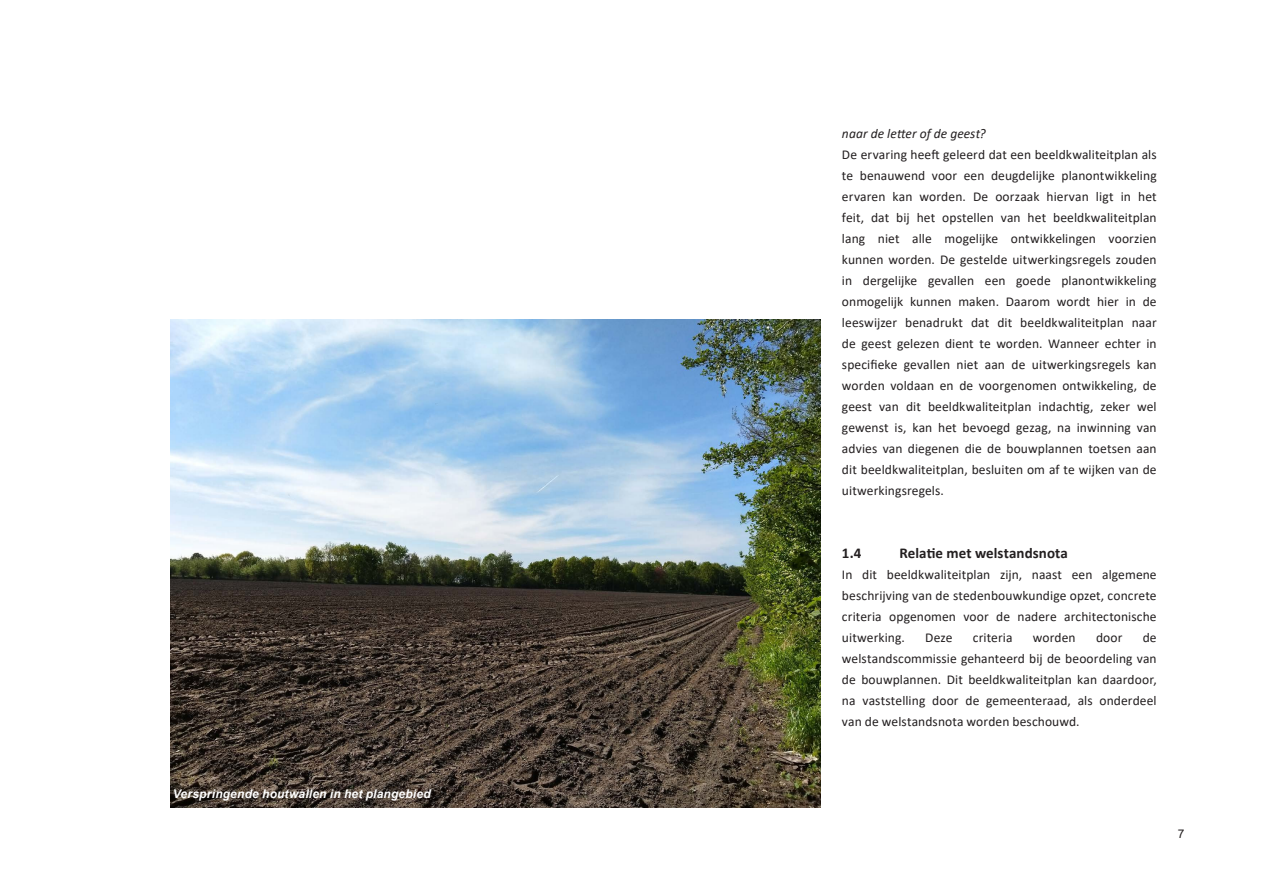
<style>
.page{position:relative;width:1263px;height:893px;background:#fff}
.page>*{position:absolute;margin:0;border:0;box-sizing:border-box;transform-origin:0 0}
.t1{font:700 15px "Calibri";letter-spacing:.005em;color:#231f20}
.t2{font:13.5px/21px "Calibri";letter-spacing:.01em;color:#231f20;text-align:justify}
.t3{font:italic 13.5px "Calibri";letter-spacing:.005em;color:#231f20}
.Standaard_tekst{font:italic 700 12px "Arial";letter-spacing:.015em;color:#fff}
.t4{font:12px "Arial";color:#231f20}
</style>
<div class="page">
<img style="left:170px;top:320px;width:651px;height:488px">
<p class="Standaard_tekst" style="left:173px;top:785px;width:259px">Verspringende houtwallen in het plangebied</p>
<p class="t3" style="left:842px;top:124px;width:145px">naar de letter of de geest?</p>
<p class="t2" style="left:842px;top:143px;width:316px">De ervaring heeft geleerd dat een beeldkwaliteitplan als te benauwend voor een deugdelijke planontwikkeling ervaren kan worden. De oorzaak hiervan ligt in het feit, dat bij het opstellen van het beeldkwaliteitplan lang niet alle mogelijke ontwikkelingen voorzien kunnen worden. De gestelde uitwerkingsregels zouden in dergelijke gevallen een goede planontwikkeling onmogelijk kunnen maken. Daarom wordt hier in de leeswijzer benadrukt dat dit beeldkwaliteitplan naar de geest gelezen dient te worden. Wanneer echter in specifieke gevallen niet aan de uitwerkingsregels kan worden voldaan en de voorgenomen ontwikkeling, de geest van dit beeldkwaliteitplan indachtig, zeker wel gewenst is, kan het bevoegd gezag, na inwinning van advies van diegenen die de bouwplannen toetsen aan dit beeldkwaliteitplan, besluiten om af te wijken van de uitwerkingsregels.</p>
<p class="t1" style="left:842px;top:542px;width:21px">1.4</p>
<p class="t1" style="left:899px;top:542px;width:170px">Relatie met welstandsnota</p>
<p class="t2" style="left:842px;top:563px;width:316px">In dit beeldkwaliteitplan zijn, naast een algemene beschrijving van de stedenbouwkundige opzet, concrete criteria opgenomen voor de nadere architectonische uitwerking.</p>
<p class="t2" style="left:842px;top:626px;width:316px;text-indent:301px">de welstandscommissie gehanteerd bij de beoordeling van de bouwplannen. Dit beeldkwaliteitplan kan daardoor, na vaststelling door de gemeenteraad, als onderdeel van de welstandsnota worden beschouwd.</p>
<p class="t2" style="left:925px;top:626px;width:29px">Deze</p>
<p class="t2" style="left:973px;top:626px;width:41px">criteria</p>
<p class="t2" style="left:1033px;top:626px;width:44px">worden</p>
<p class="t2" style="left:1096px;top:626px;width:28px">door</p>
<p class="t4" style="left:1178px;top:825px;width:8px">7</p>
</div>
